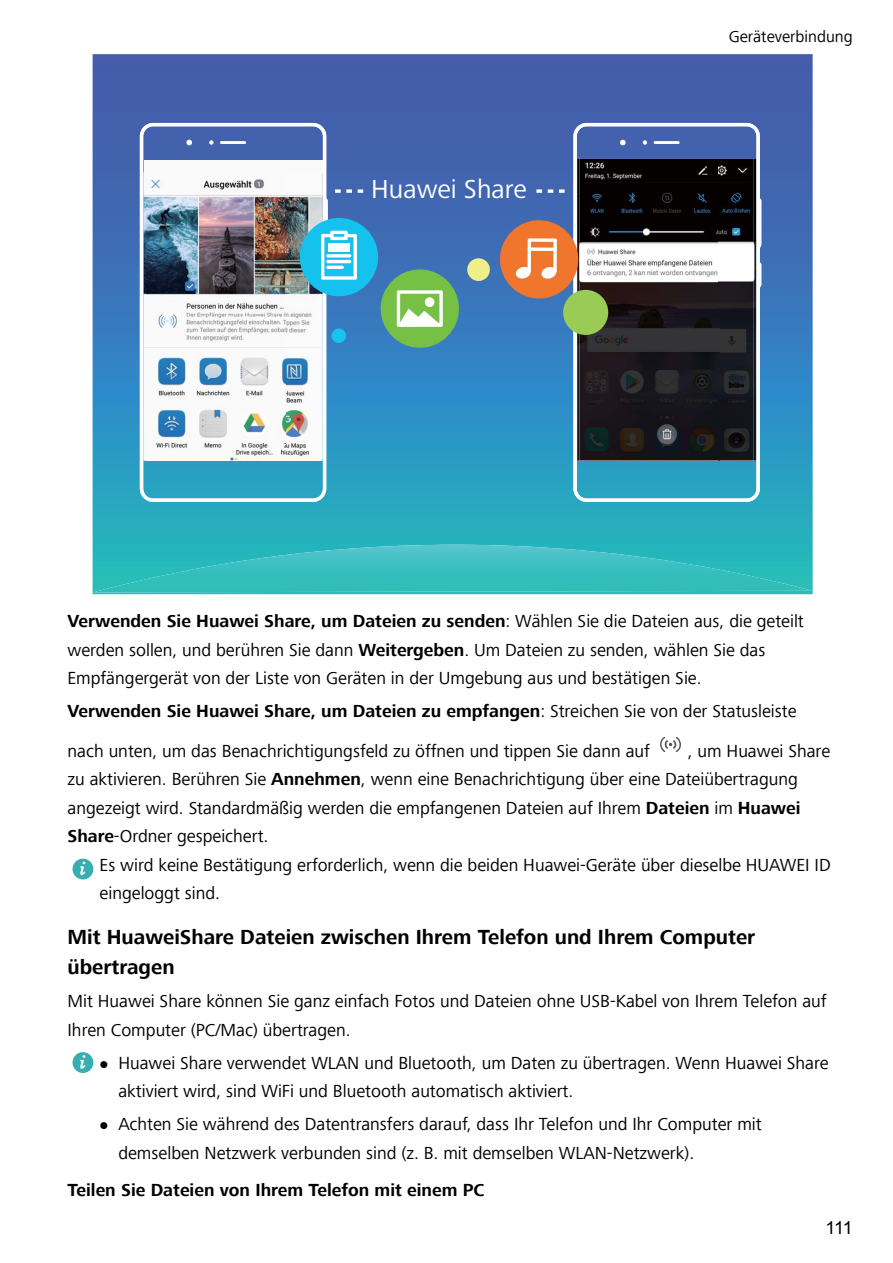
<style>
.page{position:relative;width:893px;height:1263px;background:#fff}
.page>*{position:absolute;margin:0;border:0;box-sizing:border-box;transform-origin:0 0}
.t1{font:27px "Frutiger Next Com";color:#fff}
.t2{font:700 21px/30px "Frutiger Next Com";color:#000}
.t3{font:18px/28.5px "Frutiger Next Com";color:#000}
.t4{font:700 18px "Frutiger Next Com";color:#000}
.t5{font:18px "Arial";color:#000}
.t6{font:16.5px "Frutiger Next Com";color:#000}
.s1{font-weight:700}
</style>
<div class="page">
<svg style="left:93px;top:54px;width:720px;height:540px;background:#377eb8"></svg>
<img style="left:93px;top:545px;width:719px;height:47px">
<svg style="left:140px;top:123px;width:186px;height:379px;background:#5e9bc5"></svg>
<hr style="left:220px;top:141px;width:26px;height:3px;background:#fff">
<svg style="left:186px;top:140px;width:6px;height:5px"></svg>
<svg style="left:209px;top:140px;width:5px;height:5px"></svg>
<svg style="left:573px;top:123px;width:187px;height:379px"></svg>
<hr style="left:654px;top:141px;width:26px;height:3px;background:#fff">
<svg style="left:620px;top:140px;width:6px;height:5px"></svg>
<svg style="left:643px;top:140px;width:4px;height:5px"></svg>
<svg style="left:757px;top:198px;width:4px;height:50px"></svg>
<svg style="left:757px;top:262px;width:4px;height:26px"></svg>
<div style="left:381px;top:269px;width:78px;height:79px;background:#76c046;border-radius:50%"></div>
<svg style="left:397px;top:290px;width:46px;height:37px"></svg>
<div style="left:425px;top:297px;width:9px;height:10px;background:#fff;border-radius:50%"></div>
<div style="left:467px;top:258px;width:23px;height:23px;background:#f0ee88;border-radius:50%"></div>
<div style="left:332px;top:328px;width:14px;height:15px;background:#17c3ef;border-radius:50%"></div>
<img style="left:577px;top:159px;width:179px;height:37px">
<img style="left:577px;top:196px;width:2px;height:265px">
<img style="left:754px;top:196px;width:2px;height:265px">
<img style="left:579px;top:159px;width:175px;height:302px">
<svg style="left:536px;top:189px;width:6px;height:4px"></svg>
<svg style="left:548px;top:189px;width:5px;height:4px"></svg>
<svg style="left:559px;top:189px;width:6px;height:4px"></svg>
<img style="left:144px;top:172px;width:178px;height:289px">
<div style="left:300px;top:218px;width:78px;height:78px;background:#14c2ed;border-radius:50%"></div>
<svg style="left:321px;top:189px;width:42px;height:91px"></svg>
<div style="left:328px;top:243px;width:22px;height:9px;background:#fff"></div>
<hr style="left:326px;top:254px;width:25px;height:3px;background:#fff;border-radius:2px">
<hr style="left:326px;top:260px;width:25px;height:3px;background:#fff;border-radius:2px">
<hr style="left:326px;top:266px;width:18px;height:3px;background:#fff;border-radius:2px">
<div style="left:563px;top:290px;width:45px;height:45px;background:#9acb54;border-radius:50%"></div>
<div style="left:500px;top:220px;width:78px;height:79px;background:#ef762c;border-radius:50%"></div>
<svg style="left:515px;top:238px;width:42px;height:41px"></svg>
<svg style="left:528px;top:247px;width:29px;height:4px"></svg>
<div style="left:144px;top:160px;width:178px;height:12px;background:#fafafa"></div>
<svg style="left:660px;top:737px;width:21px;height:15px"></svg>
<svg style="left:72px;top:858px;width:22px;height:22px"></svg>
<svg style="left:72px;top:1052px;width:22px;height:21px"></svg>
<h1 class="t1" style="left:371px;top:173px;width:157px">Huawei Share</h1>
<p class="t6" style="left:729px;top:27px;width:125px">Geräteverbindung</p>
<p class="t3" style="left:68px;top:607px;width:738px"><span class="s1">Verwenden Sie Huawei Share, um Dateien zu senden</span>: Wählen Sie die Dateien aus, die geteilt werden sollen, und berühren Sie dann <span class="s1">Weitergeben</span>. Um Dateien zu senden, wählen Sie das<br>Empfängergerät von der Liste von Geräten in der Umgebung aus und bestätigen Sie.</p>
<p class="t3" style="left:68px;top:691px;width:731px;line-height:39.5px"><span class="s1">Verwenden Sie Huawei Share, um Dateien zu empfangen</span>: Streichen Sie von der Statusleiste nach unten, um das Benachrichtigungsfeld zu öffnen und tippen Sie dann auf</p>
<p class="t3" style="left:68px;top:736px;width:764px;text-indent:620px">, um Huawei Share zu aktivieren. Berühren Sie <span class="s1">Annehmen</span>, wenn eine Benachrichtigung über eine Dateiübertragung angezeigt wird. Standardmäßig werden die empfangenen Dateien auf Ihrem <span class="s1">Dateien</span> im <span class="s1">Huawei Share</span>-Ordner gespeichert.</p>
<p class="t3" style="left:100px;top:850px;width:733px">Es wird keine Bestätigung erforderlich, wenn die beiden Huawei-Geräte über dieselbe HUAWEI ID eingeloggt sind.</p>
<p class="t2" style="left:68px;top:923px;width:689px">Mit HuaweiShare Dateien zwischen Ihrem Telefon und Ihrem Computer übertragen</p>
<p class="t3" style="left:68px;top:987px;width:760px">Mit Huawei Share können Sie ganz einfach Fotos und Dateien ohne USB-Kabel von Ihrem Telefon auf<br>Ihren Computer (PC/Mac) übertragen.</p>
<p class="t3" style="left:118px;top:1048px;width:712px;text-indent:-19px">● Huawei Share verwendet WLAN und Bluetooth, um Daten zu übertragen. Wenn Huawei Share aktiviert wird, sind WiFi und Bluetooth automatisch aktiviert.</p>
<p class="t3" style="left:118px;top:1110px;width:645px;text-indent:-19px">● Achten Sie während des Datentransfers darauf, dass Ihr Telefon und Ihr Computer mit demselben Netzwerk verbunden sind (z. B. mit demselben WLAN-Netzwerk).</p>
<p class="t4" style="left:68px;top:1180px;width:418px">Teilen Sie Dateien von Ihrem Telefon mit einem PC</p>
<p class="t5" style="left:825px;top:1218px;width:29px">111</p>
</div>
